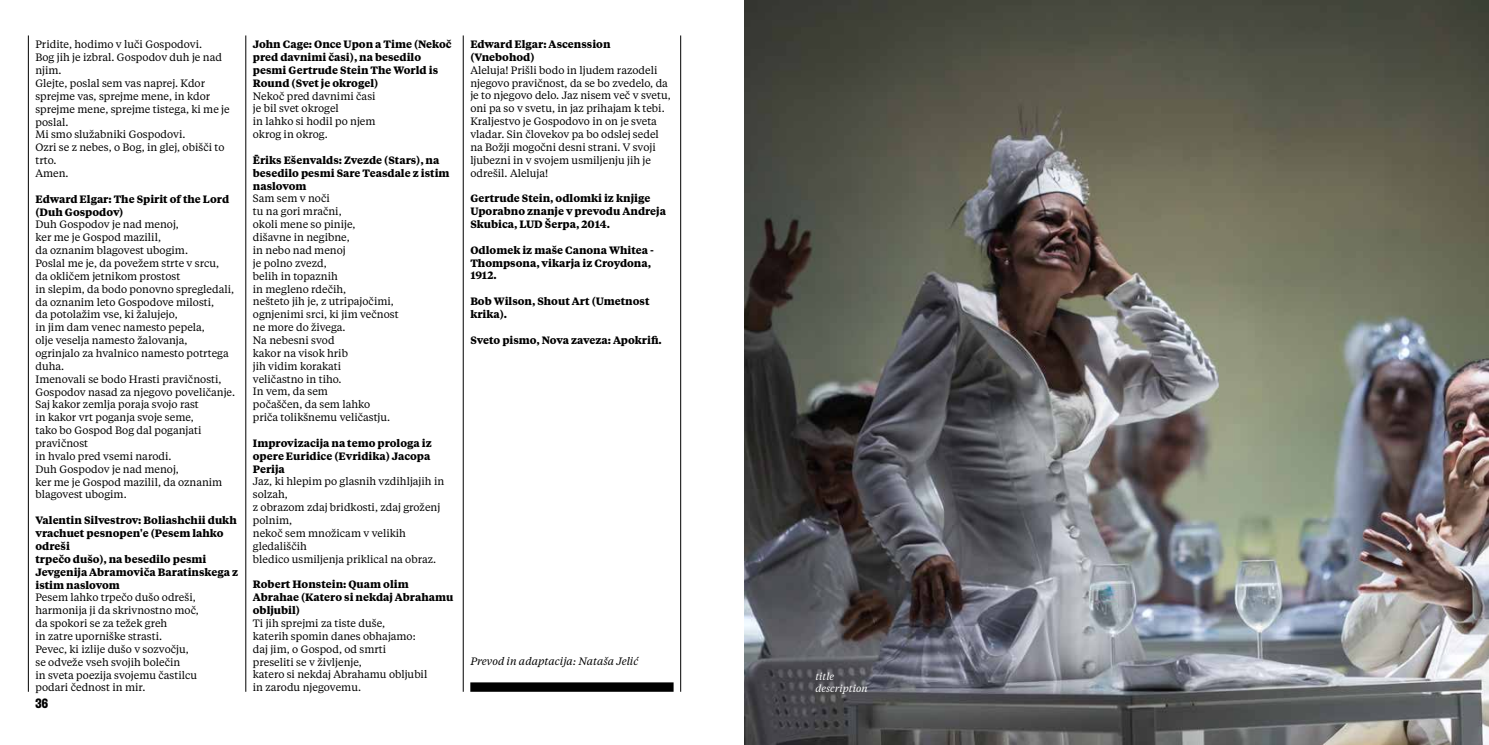
<style>
.page{position:relative;width:1489px;height:745px;background:#fff}
.page>*{position:absolute;margin:0;border:0;box-sizing:border-box;transform-origin:0 0}
.t1{font:700 15px "Founders Grotesk X Cond";color:#000}
.t2{font:10.62px/12.9px "Tiempos Text";color:#000}
.t3{font:700 10.62px/12.9px "Tiempos Text";color:#000}
.t4{font:italic 10.62px "Tiempos Text";color:#000}
.t5{font:italic 10px/12px "Tiempos Text";color:#fff}
</style>
<div class="page">
<hr style="left:680px;top:35px;width:1px;height:656px;background:#000">
<hr style="left:245px;top:35px;width:1px;height:656px;background:#000">
<hr style="left:463px;top:35px;width:1px;height:656px;background:#000">
<hr style="left:28px;top:35px;width:1px;height:656px;background:#000">
<img style="left:744px;top:0;width:744px;height:744px">
<div style="left:470px;top:682px;width:203px;height:9px;background:#000"></div>
<p class="t2" style="left:35px;top:38px;width:196px">Pridite, hodimo v luči Gospodovi.<br>Bog jih je izbral. Gospodov duh je nad njim.<br>Glejte, poslal sem vas naprej. Kdor sprejme vas, sprejme mene, in kdor sprejme mene, sprejme tistega, ki me je poslal.<br>Mi smo služabniki Gospodovi.<br>Ozri se z nebes, o Bog, in glej, obišči to trto.<br>Amen.</p>
<p class="t3" style="left:35px;top:192px;width:195px">Edward Elgar: The Spirit of the Lord (Duh Gospodov)</p>
<p class="t2" style="left:35px;top:217px;width:201px">Duh Gospodov je nad menoj,<br>ker me je Gospod mazilil,<br>da oznanim blagovest ubogim.<br>Poslal me je, da povežem strte v srcu,<br>da okličem jetnikom prostost<br>in slepim, da bodo ponovno spregledali, da oznanim leto Gospodove milosti,<br>da potolažim vse, ki žalujejo,<br>in jim dam venec namesto pepela,<br>olje veselja namesto žalovanja,<br>ogrinjalo za hvalnico namesto potrtega duha.<br>Imenovali se bodo Hrasti pravičnosti,<br>Gospodov nasad za njegovo poveličanje.<br>Saj kakor zemlja poraja svojo rast<br>in kakor vrt poganja svoje seme,<br>tako bo Gospod Bog dal poganjati pravičnost<br>in hvalo pred vsemi narodi.<br>Duh Gospodov je nad menoj,<br>ker me je Gospod mazilil, da oznanim blagovest ubogim.</p>
<p class="t3" style="left:35px;top:513px;width:204px">Valentin Silvestrov: Boliashchii dukh vrachuet pesnopen'e (Pesem lahko odreši<br>trpečo dušo), na besedilo pesmi<br>Jevgenija Abramoviča Baratinskega z istim naslovom</p>
<p class="t2" style="left:35px;top:590px;width:165px">Pesem lahko trpečo dušo odreši, harmonija ji da skrivnostno moč, da spokori se za težek greh<br>in zatre uporniške strasti.<br>Pevec, ki izlije dušo v sozvočju, se odveže vseh svojih bolečin<br>in sveta poezija svojemu častilcu podari čednost in mir.</p>
<h1 class="t1" style="left:35px;top:693px;width:14px">36</h1>
<p class="t3" style="left:253px;top:37px;width:200px">John Cage: Once Upon a Time (Nekoč pred davnimi časi), na besedilo pesmi Gertrude Stein The World is<br>Round (Svet je okrogel)</p>
<p class="t2" style="left:253px;top:89px;width:124px">Nekoč pred davnimi časi je bil svet okrogel<br>in lahko si hodil po njem okrog in okrog.</p>
<p class="t3" style="left:253px;top:153px;width:198px">Ēriks Ešenvalds: Zvezde (Stars), na besedilo pesmi Sare Teasdale z istim naslovom</p>
<p class="t2" style="left:253px;top:192px;width:147px">Sam sem v noči<br>tu na gori mračni,<br>okoli mene so pinije,<br>dišavne in negibne,<br>in nebo nad menoj<br>je polno zvezd,<br>belih in topaznih<br>in megleno rdečih,<br>nešteto jih je, z utripajočimi, ognjenimi srci, ki jim večnost ne more do živega.<br>Na nebesni svod<br>kakor na visok hrib<br>jih vidim korakati<br>veličastno in tiho.<br>In vem, da sem<br>počaščen, da sem lahko<br>priča tolikšnemu veličastju.</p>
<p class="t3" style="left:253px;top:436px;width:180px">Improvizacija na temo prologa iz opere Euridice (Evridika) Jacopa<br>Perija</p>
<p class="t2" style="left:253px;top:474px;width:193px">Jaz, ki hlepim po glasnih vzdihljajih in solzah,<br>z obrazom zdaj bridkosti, zdaj groženj polnim,<br>nekoč sem množicam v velikih gledališčih<br>bledico usmiljenja priklical na obraz.</p>
<p class="t3" style="left:253px;top:577px;width:202px">Robert Honstein: Quam olim<br>Abrahae (Katero si nekdaj Abrahamu obljubil)</p>
<p class="t2" style="left:253px;top:616px;width:176px">Ti jih sprejmi za tiste duše,<br>katerih spomin danes obhajamo: daj jim, o Gospod, od smrti preseliti se v življenje,<br>katero si nekdaj Abrahamu obljubil in zarodu njegovemu.</p>
<p class="t3" style="left:470px;top:37px;width:142px">Edward Elgar: Ascenssion (Vnebohod)</p>
<p class="t2" style="left:470px;top:63px;width:202px">Aleluja! Prišli bodo in ljudem razodeli njegovo pravičnost, da se bo zvedelo, da je to njegovo delo. Jaz nisem več v svetu, oni pa so v svetu, in jaz prihajam k tebi.<br>Kraljestvo je Gospodovo in on je sveta vladar. Sin človekov pa bo odslej sedel na Božji mogočni desni strani. V svoji ljubezni in v svojem usmiljenju jih je odrešil. Aleluja!</p>
<p class="t3" style="left:470px;top:191px;width:197px">Gertrude Stein, odlomki iz knjige<br>Uporabno znanje v prevodu Andreja<br>Skubica, LUD Šerpa, 2014.</p>
<p class="t3" style="left:470px;top:243px;width:185px">Odlomek iz maše Canona Whitea -<br>Thompsona, vikarja iz Croydona,<br>1912.</p>
<p class="t3" style="left:470px;top:294px;width:181px">Bob Wilson, Shout Art (Umetnost krika).</p>
<p class="t3" style="left:470px;top:333px;width:193px">Sveto pismo, Nova zaveza: Apokrifi.</p>
<p class="t4" style="left:470px;top:654px;width:170px">Prevod in adaptacija: Nataša Jelić</p>
<p class="t5" style="left:815px;top:669px;width:54px">title description</p>
</div>
